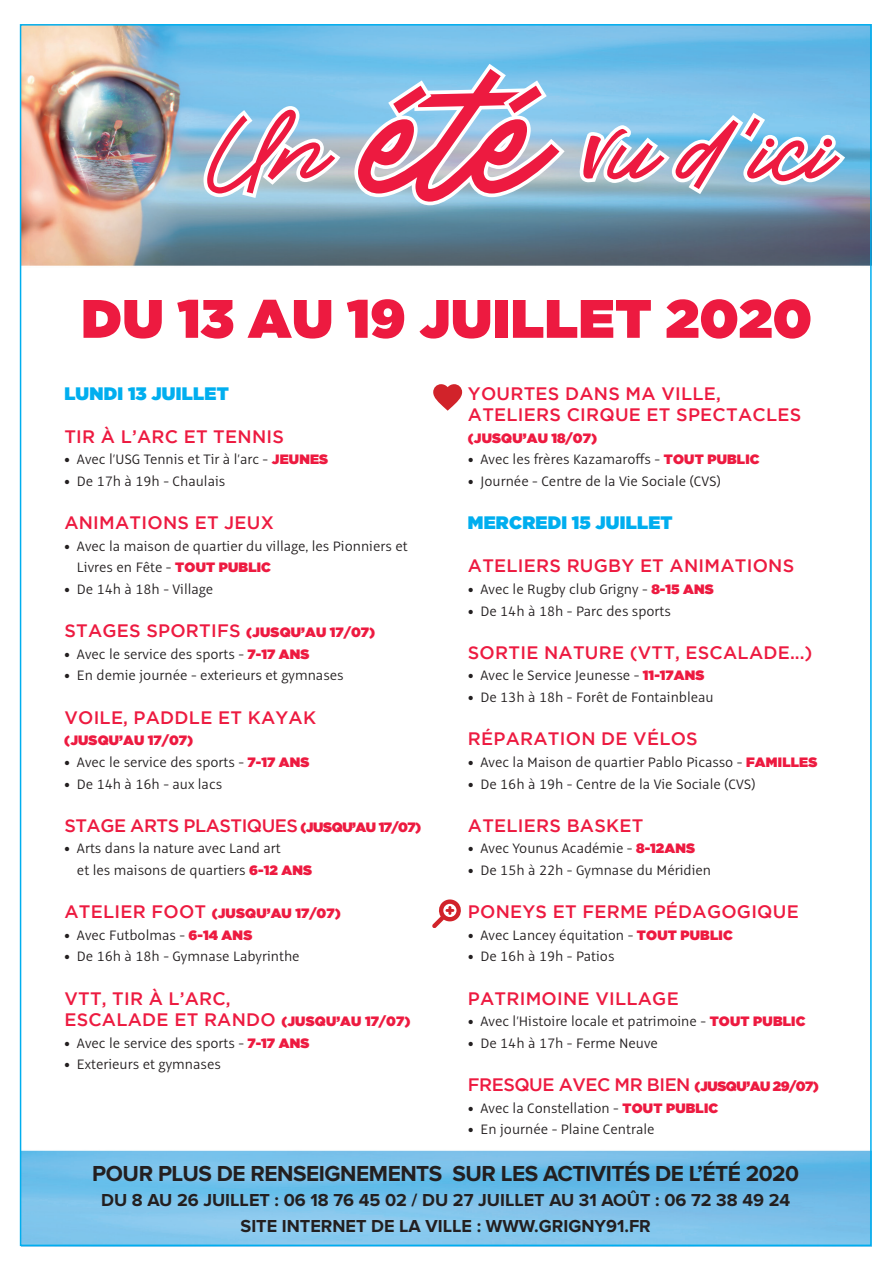
<style>
.page{position:relative;width:893px;height:1263px;background:#fff}
.page>*{position:absolute;margin:0;border:0;box-sizing:border-box;transform-origin:0 0}
.t1{font:54px "Gotham Ultra";letter-spacing:.015em;color:#ed1a40}
.t2{font:700 22.5px "Proxima Nova";letter-spacing:-.02em;color:#231f20}
.t3{font:500 18px/21.6px "Gotham";letter-spacing:.015em;color:#ed1a40}
.t4{font:700 18px/25.5px "Proxima Nova";color:#231f20;text-align:center}
.t5{font:500 18px "Gotham";letter-spacing:-.025em;color:#ed1a40}
.t6{font:18px "Gotham Ultra";letter-spacing:.015em;color:#00aeef}
.t7{font:300 15px/21.6px "Alto Pro";color:#231f20}
.t8{font:13.5px "Gotham Ultra";letter-spacing:.015em;color:#ed1a40}
.s1{font-family:"Gotham Ultra";font-weight:400;font-size:13.5px;color:#ed1a40}
.s2{font-family:"Gotham";font-weight:500;font-size:18px}
.s3{font-family:"Gotham Ultra";font-weight:400;font-size:13.5px}
</style>
<div class="page">
<img style="left:23px;top:27px;width:846px;height:1216px">
<svg style="left:203px;top:106px;width:137px;height:92px"></svg>
<svg style="left:354px;top:64px;width:211px;height:141px;background:#c098b4"></svg>
<svg style="left:579px;top:113px;width:266px;height:81px"></svg>
<svg style="left:433px;top:384px;width:29px;height:27px"></svg>
<svg style="left:432px;top:898px;width:30px;height:30px"></svg>
<h1 class="t1" style="left:81px;top:287px;width:732px">DU 13 AU 19 JUILLET 2020</h1>
<p class="t6" style="left:64px;top:383px;width:166px">LUNDI 13 JUILLET</p>
<p class="t3" style="left:64px;top:425px;width:221px">TIR À L’ARC ET TENNIS</p>
<p class="t7" style="left:64px;top:449px;width:265px">• Avec l’USG Tennis et Tir à l’arc - <span class="s1">JEUNES</span></p>
<p class="t7" style="left:64px;top:470px;width:163px">• De 17h à 19h - Chaulais</p>
<p class="t3" style="left:64px;top:512px;width:211px">ANIMATIONS ET JEUX</p>
<p class="t7" style="left:77px;top:535px;width:332px;text-indent:-13px">• Avec la maison de quartier du village, les Pionniers et<br>Livres en Fête - <span class="s1">TOUT PUBLIC</span></p>
<p class="t7" style="left:64px;top:578px;width:151px">• De 14h à 18h - Village</p>
<p class="t8" style="left:64px;top:625px;width:312px"><span class="s2">STAGES SPORTIFS</span> (JUSQU’AU 17/07)</p>
<p class="t7" style="left:64px;top:643px;width:247px">• Avec le service des sports - <span class="s1">7-17 ANS</span></p>
<p class="t7" style="left:64px;top:665px;width:281px">• En demie journée - exterieurs et gymnases</p>
<p class="t3" style="left:64px;top:706px;width:253px">VOILE, PADDLE ET KAYAK</p>
<p class="t8" style="left:64px;top:733px;width:130px">(JUSQU’AU 17/07)</p>
<p class="t7" style="left:64px;top:751px;width:247px">• Avec le service des sports - <span class="s1">7-17 ANS</span></p>
<p class="t7" style="left:64px;top:773px;width:159px">• De 14h à 16h - aux lacs</p>
<p class="t5" style="left:64px;top:815px;width:358px">STAGE ARTS PLASTIQUES <span class="s3">(JUSQU’AU 17/07)</span></p>
<p class="t7" style="left:77px;top:838px;width:237px;text-indent:-13px">• Arts dans la nature avec Land art<br>et les maisons de quartiers <span class="s1">6-12 ANS</span></p>
<p class="t8" style="left:64px;top:905px;width:278px"><span class="s2">ATELIER FOOT</span> (JUSQU’AU 17/07)</p>
<p class="t7" style="left:64px;top:924px;width:190px">• Avec Futbolmas - <span class="s1">6-14 ANS</span></p>
<p class="t7" style="left:64px;top:946px;width:237px">• De 16h à 18h - Gymnase Labyrinthe</p>
<p class="t3" style="left:64px;top:987px;width:347px">VTT, TIR À L’ARC,<br>ESCALADE ET RANDO <span class="s3">(JUSQU’AU 17/07)</span></p>
<p class="t7" style="left:64px;top:1032px;width:247px">• Avec le service des sports - <span class="s1">7-17 ANS</span></p>
<p class="t7" style="left:64px;top:1054px;width:158px">• Exterieurs et gymnases</p>
<p class="t3" style="left:468px;top:382px;width:335px">YOURTES DANS MA VILLE,<br>ATELIERS CIRQUE ET SPECTACLES</p>
<p class="t8" style="left:468px;top:430px;width:131px">(JUSQU’AU 18/07)</p>
<p class="t7" style="left:468px;top:449px;width:293px">• Avec les frères Kazamaroffs - <span class="s1">TOUT PUBLIC</span></p>
<p class="t7" style="left:468px;top:470px;width:255px">• Journée - Centre de la Vie Sociale (CVS)</p>
<p class="t6" style="left:468px;top:512px;width:206px">MERCREDI 15 JUILLET</p>
<p class="t3" style="left:468px;top:555px;width:328px">ATELIERS RUGBY ET ANIMATIONS</p>
<p class="t7" style="left:468px;top:578px;width:247px">• Avec le Rugby club Grigny - <span class="s1">8-15 ANS</span></p>
<p class="t7" style="left:468px;top:600px;width:205px">• De 14h à 18h - Parc des sports</p>
<p class="t3" style="left:468px;top:641px;width:346px">SORTIE NATURE (VTT, ESCALADE...)</p>
<p class="t7" style="left:468px;top:665px;width:238px">• Avec le Service Jeunesse - <span class="s1">11-17ANS</span></p>
<p class="t7" style="left:468px;top:686px;width:248px">• De 13h à 18h - Forêt de Fontainbleau</p>
<p class="t3" style="left:468px;top:728px;width:231px">RÉPARATION DE VÉLOS</p>
<p class="t7" style="left:468px;top:751px;width:351px">• Avec la Maison de quartier Pablo Picasso - <span class="s1">FAMILLES</span></p>
<p class="t7" style="left:468px;top:773px;width:289px">• De 16h à 19h - Centre de la Vie Sociale (CVS)</p>
<p class="t3" style="left:468px;top:814px;width:177px">ATELIERS BASKET</p>
<p class="t7" style="left:468px;top:838px;width:229px">• Avec Younus Académie - <span class="s1">8-12ANS</span></p>
<p class="t7" style="left:468px;top:859px;width:245px">• De 15h à 22h - Gymnase du Méridien</p>
<p class="t3" style="left:468px;top:900px;width:332px">PONEYS ET FERME PÉDAGOGIQUE</p>
<p class="t7" style="left:468px;top:924px;width:266px">• Avec Lancey équitation - <span class="s1">TOUT PUBLIC</span></p>
<p class="t7" style="left:468px;top:946px;width:148px">• De 16h à 19h - Patios</p>
<p class="t3" style="left:468px;top:987px;width:212px">PATRIMOINE VILLAGE</p>
<p class="t7" style="left:468px;top:1010px;width:339px">• Avec l’Histoire locale et patrimoine - <span class="s1">TOUT PUBLIC</span></p>
<p class="t7" style="left:468px;top:1032px;width:192px">• De 14h à 17h - Ferme Neuve</p>
<p class="t5" style="left:468px;top:1074px;width:353px">FRESQUE AVEC MR BIEN <span class="s3">(JUSQU’AU 29/07)</span></p>
<p class="t7" style="left:468px;top:1097px;width:252px">• Avec la Constellation - <span class="s1">TOUT PUBLIC</span></p>
<p class="t7" style="left:468px;top:1118px;width:188px">• En journée - Plaine Centrale</p>
<h2 class="t2" style="left:92px;top:1160px;width:708px">POUR PLUS DE RENSEIGNEMENTS SUR LES ACTIVITÉS DE L’ÉTÉ 2020</h2>
<p class="t4" style="left:101px;top:1188px;width:690px">DU 8 AU 26 JUILLET : 06 18 76 45 02 / DU 27 JUILLET AU 31 AOÛT : 06 72 38 49 24<br>SITE INTERNET DE LA VILLE : WWW.GRIGNY91.FR</p>
</div>
